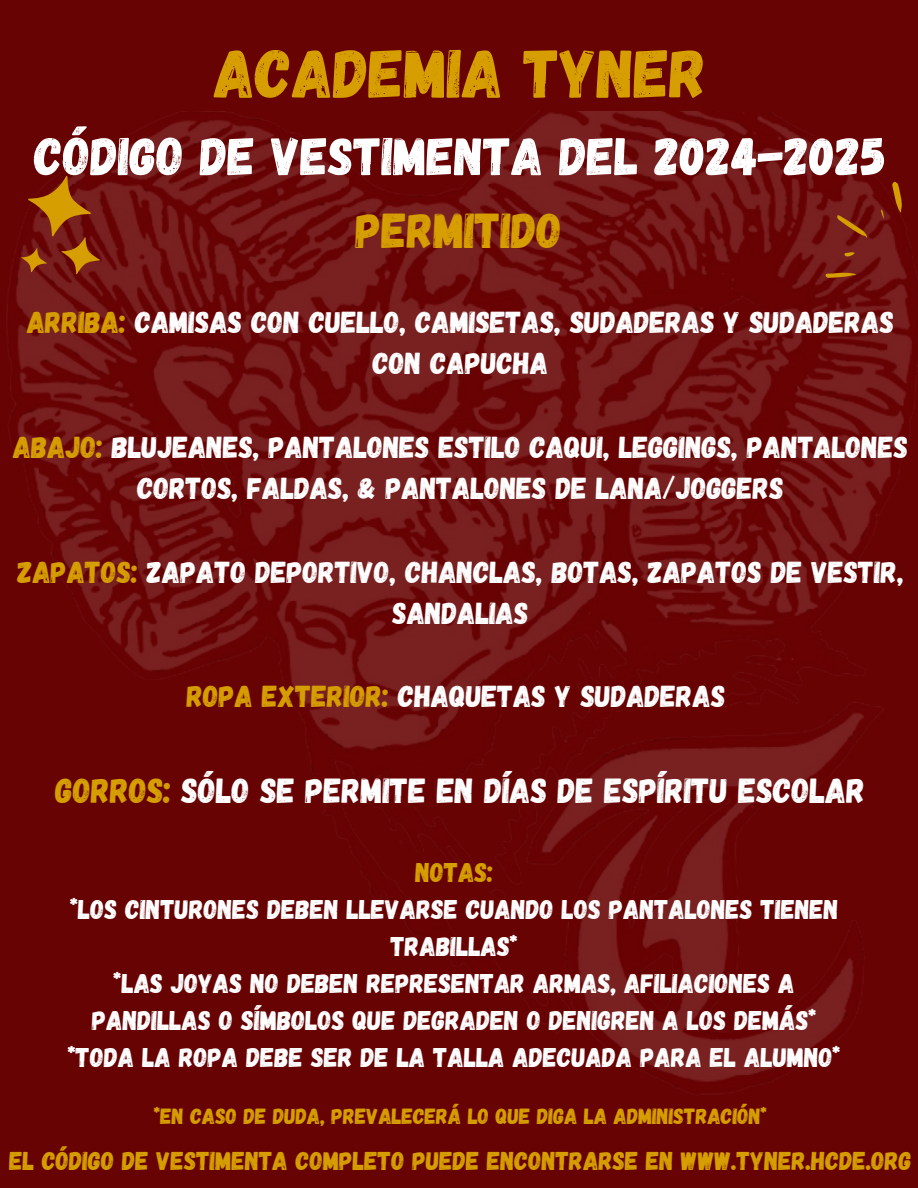
<style>
.page{position:relative;width:918px;height:1188px;background:#680304}
.page>*{position:absolute;margin:0;border:0;box-sizing:border-box;transform-origin:0 0}
.t1{font:68.4px "Gagalin";color:#d69e00}
.t2{font:53.25px "Gagalin";color:#fff}
.t3{font:48.9px "Gagalin";color:#d69e00}
.t4{font:34.8px "Gagalin";color:#fff}
.t5{font:30.3px/41.7px "Gagalin";color:#fff;text-align:center}
.t6{font:27px/37.2px "Gagalin";color:#fff;text-align:center}
.t7{font:27px "Gagalin";color:#d69e00}
.t8{font:25.8px "Gagalin";color:#d69e00}
.t9{font:21.9px "Gagalin";color:#d69e00}
.s1{color:#d69e00}
</style>
<div class="page">
<img style="left:10px;top:111px;width:903px;height:982px">
<svg style="left:10px;top:168px;width:109px;height:121px"></svg>
<svg style="left:835px;top:214px;width:34px;height:25px"></svg>
<svg style="left:825px;top:248px;width:31px;height:42px"></svg>
<svg style="left:878px;top:181px;width:35px;height:38px"></svg>
<h1 class="t1" style="left:214px;top:29px;width:494px">ACADEMIA TYNER</h1>
<h1 class="t2" style="left:34px;top:122px;width:854px">CÓDIGO DE VESTIMENTA DEL 2024-2025</h1>
<h3 class="t3" style="left:356px;top:198px;width:208px">PERMITIDO</h3>
<p class="t5" style="left:27px;top:300px;width:869px"><span class="s1">ARRIBA:</span> CAMISAS CON CUELLO, CAMISETAS, SUDADERAS Y SUDADERAS<br>CON CAPUCHA</p>
<p class="t5" style="left:13px;top:425px;width:897px"><span class="s1">ABAJO:</span> BLUJEANES, PANTALONES ESTILO CAQUI, LEGGINGS, PANTALONES<br>CORTOS, FALDAS, &amp; PANTALONES DE LANA/JOGGERS</p>
<p class="t5" style="left:17px;top:549px;width:888px"><span class="s1">ZAPATOS:</span> ZAPATO DEPORTIVO, CHANCLAS, BOTAS, ZAPATOS DE VESTIR,<br>SANDALIAS</p>
<p class="t5" style="left:187px;top:674px;width:540px"><span class="s1">ROPA EXTERIOR:</span> CHAQUETAS Y SUDADERAS</p>
<p class="t4" style="left:56px;top:768px;width:811px"><span class="s1">GORROS:</span> SÓLO SE PERMITE EN DÍAS DE ESPÍRITU ESCOLAR</p>
<p class="t7" style="left:415px;top:855px;width:79px">NOTAS:</p>
<p class="t6" style="left:68px;top:889px;width:774px">*LOS CINTURONES DEBEN LLEVARSE CUANDO LOS PANTALONES TIENEN TRABILLAS*<br>*LAS JOYAS NO DEBEN REPRESENTAR ARMAS, AFILIACIONES A PANDILLAS O SÍMBOLOS QUE DEGRADEN O DENIGREN A LOS DEMÁS* *TODA LA ROPA DEBE SER DE LA TALLA ADECUADA PARA EL ALUMNO*</p>
<p class="t9" style="left:154px;top:1102px;width:615px">*EN CASO DE DUDA, PREVALECERÁ LO QUE DIGA LA ADMINISTRACIÓN*</p>
<p class="t8" style="left:9px;top:1144px;width:904px">EL CÓDIGO DE VESTIMENTA COMPLETO PUEDE ENCONTRARSE EN WWW.TYNER.HCDE.ORG</p>
</div>
